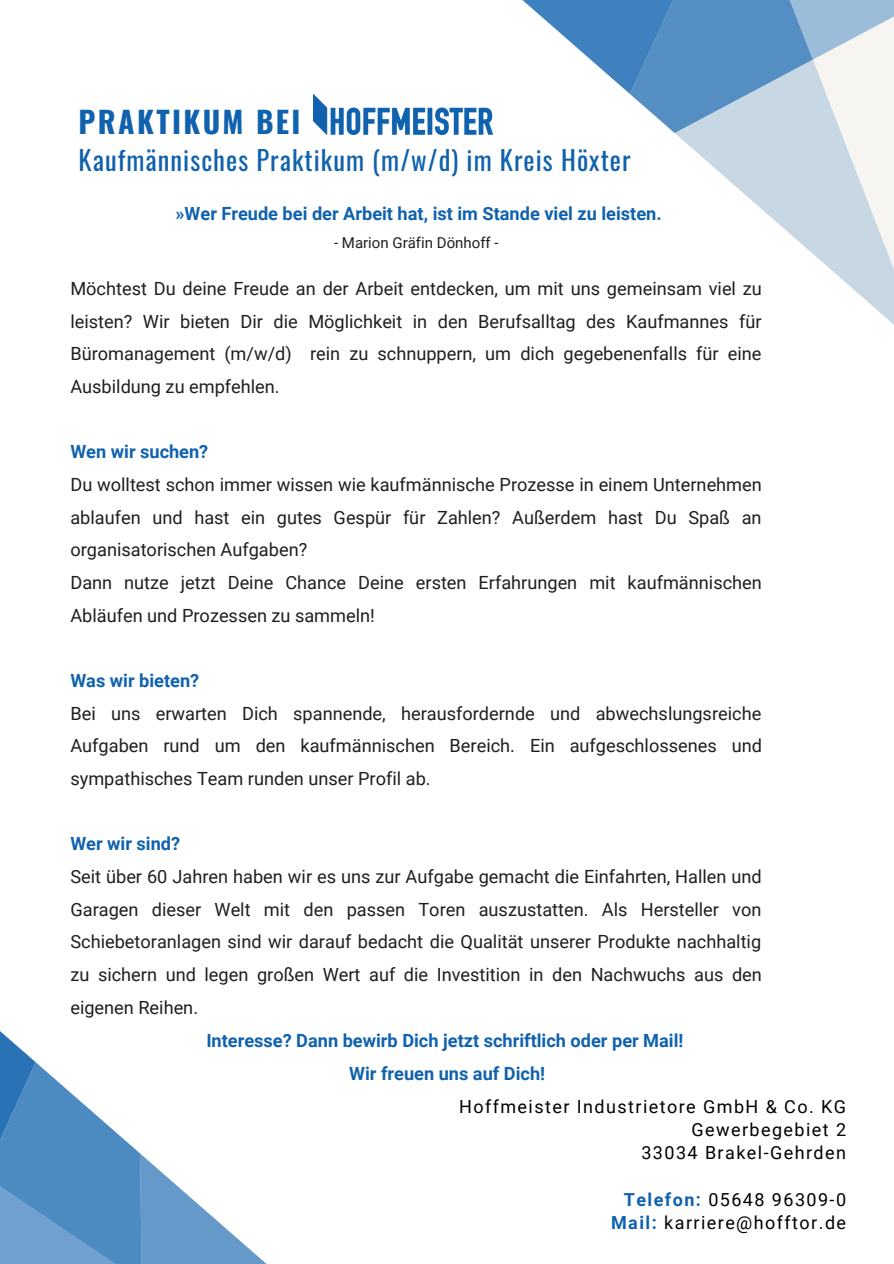
<style>
.page{position:relative;width:894px;height:1264px;background:#fff}
.page>*{position:absolute;margin:0;border:0;box-sizing:border-box;transform-origin:0 0}
.t1{font:700 29.85px "Oswald";letter-spacing:.08em;color:#1062ae}
.t2{font:26.55px "Oswald";letter-spacing:.04em;color:#1062ae}
.t3{font:18.15px/32.7px "Roboto";color:#1f1f1f;text-align:justify}
.t4{font:700 18.15px/32.7px "Roboto";color:#1062ae;text-align:center}
.t5{font:18px/23.2px "Roboto";letter-spacing:.08em;color:#000;text-align:right}
.t6{font:15px "Roboto";color:#1f1f1f}
.s1{font-weight:700;color:#1062ae}
</style>
<div class="page">
<svg style="left:522px;top:0;width:371px;height:324px"></svg>
<svg style="left:0;top:1031px;width:266px;height:232px"></svg>
<img style="left:313px;top:94px;width:179px;height:41px">
<h1 class="t1" style="left:78px;top:98px;width:223px">PRAKTIKUM BEI</h1>
<h2 class="t2" style="left:78px;top:139px;width:553px">Kaufmännisches Praktikum (m/w/d) im Kreis Höxter</h2>
<p class="t4" style="left:175px;top:197px;width:487px">»Wer Freude bei der Arbeit hat, ist im Stande viel zu leisten.</p>
<p class="t6" style="left:334px;top:234px;width:166px">- Marion Gräfin Dönhoff -</p>
<p class="t3" style="left:70px;top:272px;width:692px">Möchtest Du deine Freude an der Arbeit entdecken, um mit uns gemeinsam viel zu leisten? Wir bieten Dir die Möglichkeit in den Berufsalltag des Kaufmannes für Büromanagement (m/w/d) rein zu schnuppern, um dich gegebenenfalls für eine Ausbildung zu empfehlen.</p>
<p class="t4" style="left:70px;top:436px;width:139px">Wen wir suchen?</p>
<p class="t3" style="left:70px;top:468px;width:692px;text-align:left">Du wolltest schon immer wissen wie kaufmännische Prozesse in einem Unternehmen ablaufen und hast ein gutes Gespür für Zahlen? Außerdem hast Du Spaß an organisatorischen Aufgaben?<br>Dann nutze jetzt Deine Chance Deine ersten Erfahrungen mit kaufmännischen Abläufen und Prozessen zu sammeln!</p>
<p class="t4" style="left:70px;top:664px;width:130px">Was wir bieten?</p>
<p class="t3" style="left:70px;top:697px;width:692px">Bei uns erwarten Dich spannende, herausfordernde und abwechslungsreiche Aufgaben rund um den kaufmännischen Bereich. Ein aufgeschlossenes und sympathisches Team runden unser Profil ab.</p>
<p class="t4" style="left:70px;top:827px;width:111px">Wer wir sind?</p>
<p class="t3" style="left:70px;top:860px;width:692px">Seit über 60 Jahren haben wir es uns zur Aufgabe gemacht die Einfahrten, Hallen und Garagen dieser Welt mit den passen Toren auszustatten. Als Hersteller von Schiebetoranlagen sind wir darauf bedacht die Qualität unserer Produkte nachhaltig zu sichern und legen großen Wert auf die Investition in den Nachwuchs aus den eigenen Reihen.</p>
<p class="t4" style="left:206px;top:1024px;width:478px">Interesse? Dann bewirb Dich jetzt schriftlich oder per Mail!<br>Wir freuen uns auf Dich!</p>
<p class="t5" style="left:459px;top:1095px;width:388px">Hoffmeister Industrietore GmbH &amp; Co. KG<br>Gewerbegebiet 2<br>33034 Brakel-Gehrden</p>
<p class="t5" style="left:611px;top:1188px;width:236px"><span class="s1">Telefon:</span> 05648 96309-0<br><span class="s1">Mail:</span> karriere@hofftor.de</p>
</div>
